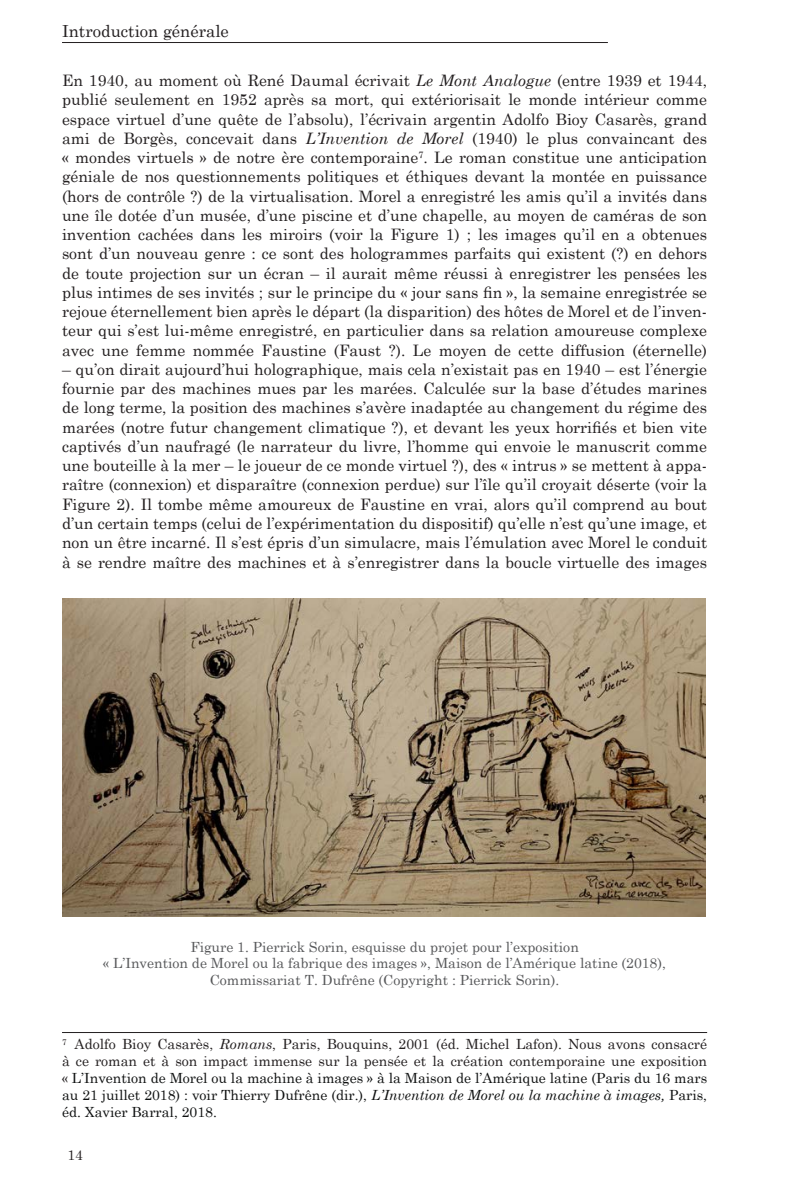
<style>
.page{position:relative;width:794px;height:1191px;background:#fff}
.page>*{position:absolute;margin:0;border:0;box-sizing:border-box;transform-origin:0 0}
.t1{font:16.62px "Century Schoolbook";color:#231f20}
.Texte_Courant{font:15.75px/19.2px "Century Schoolbook";color:#231f20;text-align:justify}
.Note_de_bas_de_page{font:14px/16.8px "Century Schoolbook";color:#231f20;text-align:justify}
.Texte_Légende{font:14px/16.8px "Century Schoolbook";color:#57585a;text-align:center}
.s1{font-style:italic}
.s2{color:#0f1111}
.s3{font-style:italic;color:#0f1111}
</style>
<div class="page">
<hr style="left:62px;top:42px;width:546px;height:1px;background:#231f20">
<hr style="left:62px;top:1032px;width:645px;height:1px;background:#231f20">
<img style="left:62px;top:599px;width:643px;height:317px">
<p class="t1" style="left:62px;top:17px;width:168px">Introduction générale</p>
<p class="Texte_Courant" style="left:62px;top:69px;width:646px">En 1940, au moment où René Daumal écrivait <span class="s1">Le Mont Analogue</span> (entre 1939 et 1944, publié seulement en 1952 après sa mort, qui extériorisait le monde intérieur comme espace virtuel d’une quête de l’absolu), l’écrivain argentin Adolfo Bioy Casarès, grand ami de Borgès, concevait dans <span class="s1">L’Invention de Morel</span> (1940) le plus convaincant des « mondes virtuels » de notre ère contemporaine<sup>7</sup>. Le roman constitue une anticipation géniale de nos questionnements politiques et éthiques devant la montée en puissance (hors de contrôle ?) de la virtualisation. Morel a enregistré les amis qu’il a invités dans une île dotée d’un musée, d’une piscine et d’une chapelle, au moyen de caméras de son invention cachées dans les miroirs (voir la Figure 1) ; les images qu’il en a obtenues sont d’un nouveau genre : ce sont des hologrammes parfaits qui existent (?) en dehors de toute projection sur un écran – il aurait même réussi à enregistrer les pensées les plus intimes de ses invités ; sur le principe du « jour sans fin », la semaine enregistrée se rejoue éternellement bien après le départ (la disparition) des hôtes de Morel et de l’inven&shy;teur qui s’est lui-même enregistré, en particulier dans sa relation amoureuse complexe avec une femme nommée Faustine (Faust ?). Le moyen de cette diffusion (éternelle)</p>
<p class="Texte_Courant" style="left:62px;top:358px;width:646px">– qu’on dirait aujourd’hui holographique, mais cela n’existait pas en 1940 – est l’énergie fournie par des machines mues par les marées. Calculée sur la base d’études marines de long terme, la position des machines s’avère inadaptée au changement du régime des marées (notre futur changement climatique ?), et devant les yeux horrifiés et bien vite captivés d’un naufragé (le narrateur du livre, l’homme qui envoie le manuscrit comme une bouteille à la mer – le joueur de ce monde virtuel ?), des « intrus » se mettent à appa&shy;raître (connexion) et disparaître (connexion perdue) sur l’île qu’il croyait déserte (voir la Figure 2). Il tombe même amoureux de Faustine en vrai, alors qu’il comprend au bout d’un certain temps (celui de l’expérimentation du dispositif) qu’elle n’est qu’une image, et non un être incarné. Il s’est épris d’un simulacre, mais l’émulation avec Morel le conduit à se rendre maître des machines et à s’enregistrer dans la boucle virtuelle des images</p>
<p class="Texte_Légende" style="left:103px;top:937px;width:564px">Figure 1. Pierrick Sorin, esquisse du projet pour l’exposition<br>« L’Invention de Morel ou la fabrique des images », Maison de l’Amérique latine (2018),<br>Commissariat T. Dufrêne (Copyright : Pierrick Sorin).</p>
<p class="Note_de_bas_de_page" style="left:62px;top:1034px;width:646px"><sup>7</sup> Adolfo Bioy Casarès, <span class="s1">Romans</span>, Paris, Bouquins, 2001 (éd. Michel Lafon). Nous avons consacré à ce roman et à son impact immense sur la pensée et la création contemporaine une exposition « <span class="s2">L’Invention de Morel ou la machine à images » à la Maison de l’Amérique latine (Paris du 16 mars au 21 juillet 2018) : voir Thierry Dufrêne (dir.),</span> <span class="s3">L’Invention de Morel ou la machine à images,</span> <span class="s2">Paris, éd. Xavier Barral, 2018.</span></p>
<p class="Note_de_bas_de_page" style="left:67px;top:1145px;width:17px">14</p>
</div>
